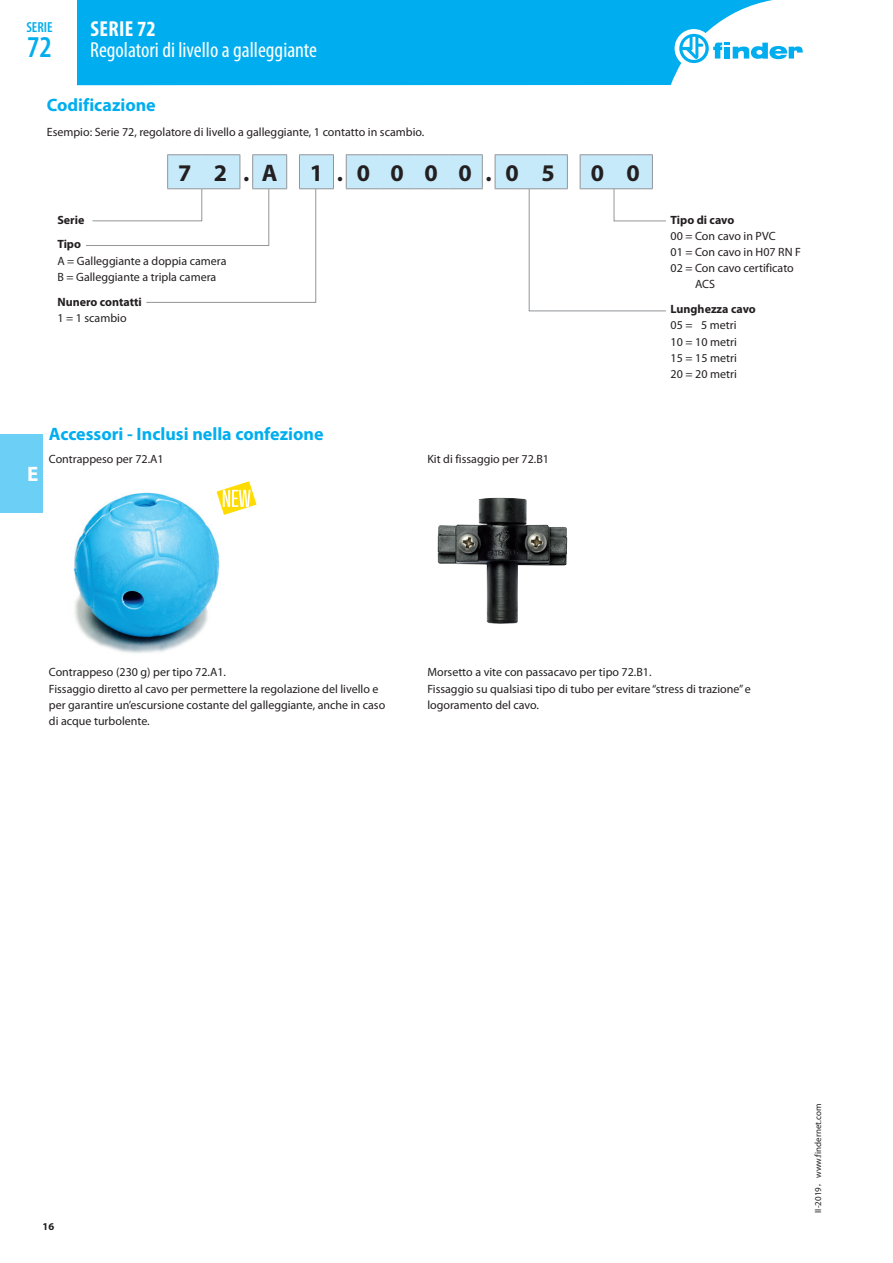
<style>
.page{position:relative;width:893px;height:1263px;background:#fff}
.page>*{position:absolute;margin:0;border:0;box-sizing:border-box;transform-origin:0 0}
.t1{font:600 condensed 30.3px "Myriad Pro";color:#00aeef}
.t2{font:700 24px "Myriad Pro";color:#231f20}
.t3{font:condensed 21.75px "Myriad Pro";color:#fff}
.t4{font:700 condensed 21.75px "Myriad Pro";letter-spacing:.02em;color:#fff}
.t5{font:700 21px "Myriad Pro";color:#fff}
.t6{font:700 18px "Myriad Pro";color:#00aeef}
.t7{font:600 condensed 14.55px "Myriad Pro";color:#00aeef}
.t8{font:12px/16.2px "Myriad Pro";color:#231f20}
.t9{font:700 12px/24.8px "Myriad Pro";color:#231f20}
.t10{font:700 10.5px "Myriad Pro";color:#231f20}
.t11{font:9px "Myriad Pro";color:#231f20}
.s1{font-family:"Sim Hei"}
</style>
<div class="page">
<div style="left:77px;top:0;width:696px;height:85px;background:#00aeef"></div>
<div style="left:675px;top:29px;width:38px;height:39px;background:#fff;border-radius:50%"></div>
<svg style="left:679px;top:34px;width:124px;height:29px"></svg>
<div style="left:0;top:434px;width:43px;height:78px;background:#6bcff6"></div>
<img style="left:73px;top:481px;width:184px;height:172px">
<img style="left:437px;top:498px;width:130px;height:126px">
<svg style="left:86px;top:154px;width:580px;height:158px"></svg>
<svg style="left:217px;top:482px;width:39px;height:33px"></svg>
<p class="t7" style="left:26px;top:19px;width:28px">SERIE</p>
<h1 class="t1" style="left:27px;top:30px;width:26px">72</h1>
<h3 class="t4" style="left:90px;top:16px;width:67px">SERIE 72</h3>
<h3 class="t3" style="left:90px;top:37px;width:229px">Regolatori di livello a galleggiante</h3>
<h3 class="t6" style="left:47px;top:93px;width:111px">Codificazione</h3>
<p class="t8" style="left:47px;top:124px;width:379px">Esempio: Serie 72, regolatore di livello a galleggiante, 1 contatto in scambio.</p>
<h2 class="t2" style="left:178px;top:157px;width:101px">7 2.A</h2>
<h2 class="t2" style="left:310px;top:157px;width:246px">1.0 0 0 0.0 5</h2>
<h2 class="t2" style="left:591px;top:157px;width:51px">0 0</h2>
<p class="t9" style="left:57px;top:207px;width:29px">Serie<br>Tipo</p>
<p class="t8" style="left:57px;top:252px;width:171px">A = Galleggiante a doppia camera<br>B = Galleggiante a tripla camera</p>
<p class="t9" style="left:57px;top:289px;width:86px">Nunero contatti</p>
<p class="t8" style="left:57px;top:309px;width:71px">1 = 1 scambio</p>
<h3 class="t5" style="left:27px;top:460px;width:13px">E</h3>
<h3 class="t6" style="left:49px;top:422px;width:276px">Accessori - Inclusi nella confezione</h3>
<p class="t8" style="left:49px;top:451px;width:116px">Contrappeso per 72.A1</p>
<p class="t8" style="left:427px;top:451px;width:123px">Kit di fissaggio per 72.B1</p>
<p class="t9" style="left:671px;top:207px;width:65px">Tipo di cavo</p>
<p class="t8" style="left:671px;top:228px;width:107px">00 = Con cavo in PVC</p>
<p class="t8" style="left:671px;top:244px;width:132px">01 = Con cavo in H07 RN F</p>
<p class="t8" style="left:671px;top:260px;width:125px">02 = Con cavo certificato</p>
<p class="t8" style="left:695px;top:276px;width:22px">ACS</p>
<p class="t9" style="left:671px;top:296px;width:87px">Lunghezza cavo</p>
<p class="t8" style="left:671px;top:317px;width:68px;text-align:justify">05 = 5 metri 10 = 10 metri 15 = 15 metri 20 = 20 metri</p>
<p class="t8" style="left:49px;top:664px;width:338px">Contrappeso (230 g) per tipo 72.A1.<br>Fissaggio diretto al cavo per permettere la regolazione del livello e per garantire un’escursione costante del galleggiante, anche in caso di acque turbolente.</p>
<p class="t8" style="left:427px;top:664px;width:325px">Morsetto a vite con passacavo per tipo 72.B1.<br>Fissaggio su qualsiasi tipo di tubo per evitare “stress di trazione” e logoramento del cavo.</p>
<p class="t10" style="left:43px;top:1219px;width:13px">16</p>
<p class="t11" style="left:812px;top:1213px;width:111px;rotate:-90deg">II-2019<span class="s1">，</span>www.findernet.com</p>
</div>
